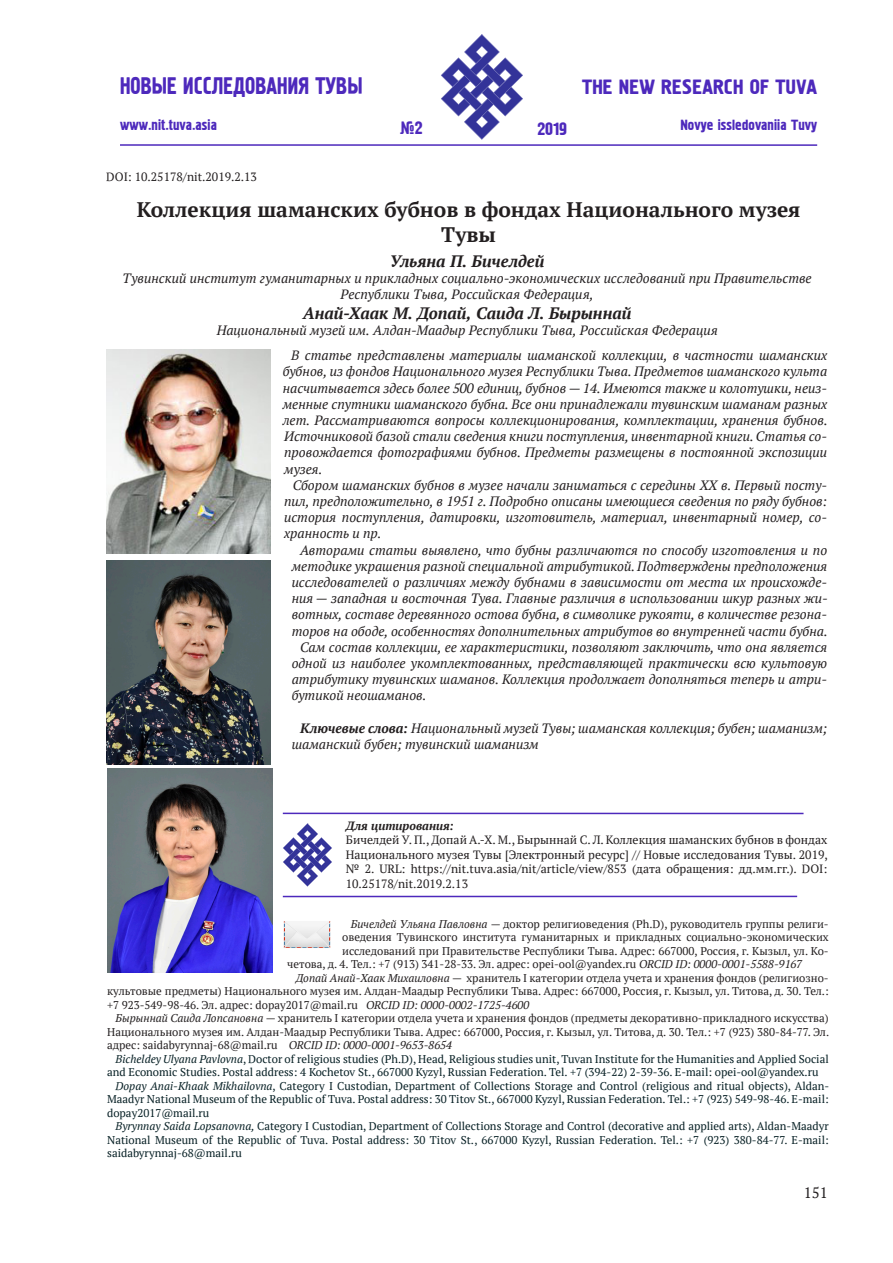
<style>
.page{position:relative;width:893px;height:1263px;background:#fff}
.page>*{position:absolute;margin:0;border:0;box-sizing:border-box;transform-origin:0 0}
.t1{font:24.3px "Pollock 1 CTT";color:#4d29bc;scale:.86 1}
.Заголовок{font:700 21px/25.2px "PT Serif";color:#231f20;text-align:center}
.t2{font:21px "Pollock 1 CTT";color:#4d29bc}
.t3{font:18px "Pollock 1 CTT";color:#4d29bc}
.Автор{font:italic 700 16.5px "PT Serif";color:#231f20}
.t4{font:15px "Pollock 1 CTT";color:#4d29bc}
.t5{font:15px "PT Serif";color:#231f20}
.Автор-2{font:italic 13.5px/16.2px "PT Serif";color:#231f20;text-align:justify}
.Сноска{font:12px/14.4px "PT Serif";color:#231f20;text-align:justify}
.Сноска-2{font:italic 700 12px "PT Serif";color:#231f20}
.t6{font:11.25px/13.5px "PT Serif";color:#231f20;text-align:justify}
.t7{font:11.25px/13.5px "PT Serif";color:#061f24;text-align:justify}
.s1{font-weight:700}
.s2{font-style:italic}
</style>
<div class="page">
<hr style="left:120px;top:144px;width:697px;height:2px;background:#4d29bc">
<svg style="left:441px;top:34px;width:82px;height:106px"></svg>
<svg style="left:120px;top:144px;width:245px;height:2px"></svg>
<hr style="left:283px;top:896px;width:514px;height:1px;background:#4d29bc">
<hr style="left:283px;top:813px;width:520px;height:1px;background:#4d29bc">
<img style="left:283px;top:921px;width:48px;height:27px">
<img style="left:106px;top:350px;width:165px;height:204px">
<img style="left:106px;top:560px;width:165px;height:204px">
<img style="left:107px;top:768px;width:166px;height:205px">
<svg style="left:283px;top:823px;width:49px;height:63px"></svg>
<h1 class="t1" style="left:120px;top:72px;width:284px">НОВЫЕ ИССЛЕДОВАНИЯ ТУВЫ</h1>
<p class="t4" style="left:120px;top:117px;width:98px">www.nit.tuva.asia</p>
<h3 class="t3" style="left:400px;top:117px;width:24px">№2</h3>
<p class="Сноска" style="left:106px;top:170px;width:152px">DOI: 10.25178/nit.2019.2.13</p>
<h3 class="t3" style="left:537px;top:119px;width:31px">2019</h3>
<h2 class="t2" style="left:582px;top:75px;width:236px">THE NEW RESEARCH OF TUVA</h2>
<p class="t4" style="left:680px;top:116px;width:138px">Novye issledovaniia Tuvy</p>
<p class="Заголовок" style="left:137px;top:196px;width:665px">Коллекция шаманских бубнов в фондах Национального музея<br>Тувы</p>
<p class="Автор" style="left:390px;top:250px;width:156px">Ульяна П. Бичелдей</p>
<p class="Автор-2" style="left:123px;top:270px;width:691px;text-align:center">Тувинский институт гуманитарных и прикладных социально-экономических исследований при Правительстве<br>Республики Тыва, Российская Федерация,</p>
<p class="Автор" style="left:303px;top:302px;width:330px">Анай-Хаак М. Допай, Саида Л. Бырыннай</p>
<p class="Автор-2" style="left:217px;top:322px;width:503px">Национальный музей им. Алдан-Маадыр Республики Тыва, Российская Федерация</p>
<p class="Автор-2" style="left:283px;top:347px;width:547px;text-indent:9px">В статье представлены материалы шаманской коллекции, в частности шаманских бубнов, из фондов Национального музея Республики Тыва. Предметов шаманского культа насчитывается здесь более 500 единиц, бубнов — 14. Имеются также и колотушки, неиз&shy;менные спутники шаманского бубна. Все они принадлежали тувинским шаманам разных лет. Рассматриваются вопросы коллекционирования, комплектации, хранения бубнов.<br>Источниковой базой стали сведения книги поступления, инвентарной книги. Статья со&shy;провождается фотографиями бубнов. Предметы размещены в постоянной экспозиции музея.</p>
<p class="Автор-2" style="left:284px;top:477px;width:545px;text-indent:9px">Сбором шаманских бубнов в музее начали заниматься с середины ХХ в. Первый посту&shy;пил, предположительно, в 1951 г. Подробно описаны имеющиеся сведения по ряду бубнов: история поступления, датировки, изготовитель, материал, инвентарный номер, со&shy;хранность и пр.</p>
<p class="Автор-2" style="left:292px;top:542px;width:538px;text-align:center">Авторами статьи выявлено, что бубны различаются по способу изготовления и по методике украшения разной специальной атрибутикой. Подтверждены предположения исследователей о различиях между бубнами в зависимости от места их происхожде&shy;ния — западная и восточная Тува. Главные различия в использовании шкур разных жи&shy;вотных, составе деревянного остова бубна, в символике рукояти, в количестве резона&shy;торов на ободе, особенностях дополнительных атрибутов во внутренней части бубна.</p>
<p class="Автор-2" style="left:292px;top:639px;width:537px;text-indent:9px">Сам состав коллекции, ее характеристики, позволяют заключить, что она является одной из наиболее укомплектованных, представляющей практически всю культовую атрибутику тувинских шаманов. Коллекция продолжает дополняться теперь и атри&shy;бутикой неошаманов.</p>
<p class="Автор-2" style="left:292px;top:720px;width:537px;text-indent:9px"><span class="s1">Ключевые слова:</span> Национальный музей Тувы; шаманская коллекция; бубен; шаманизм; шаманский бубен; тувинский шаманизм</p>
<p class="Сноска-2" style="left:346px;top:818px;width:110px">Для цитирования:</p>
<p class="Сноска" style="left:346px;top:833px;width:483px">Бичелдей У. П., Допай А.-Х. М., Бырыннай С. Л. Коллекция шаманских бубнов в фондах Национального музея Тувы [Электронный ресурс] // Новые исследования Тувы. 2019, № 2. URL: https://nit.tuva.asia/nit/article/view/853 (дата обращения: дд.мм.гг.). DOI:<br>10.25178/nit.2019.2.13</p>
<p class="t6" style="left:351px;top:917px;width:479px"><span class="s2">Бичелдей Ульяна Павловна</span> — доктор религиоведения (Ph.D), руководитель группы религи-</p>
<p class="t6" style="left:342px;top:930px;width:488px">оведения Тувинского института гуманитарных и прикладных социально-экономических</p>
<p class="t6" style="left:342px;top:944px;width:488px">исследований при Правительстве Республики Тыва. Адрес: 667000, Россия, г. Кызыл, ул. Ко-</p>
<p class="t6" style="left:287px;top:957px;width:517px">четова, д. 4. Тел.: +7 (913) 341-28-33. Эл. адрес: opei-ool@yandex.ru <span class="s2">ORCID ID: 0000-0001-5588-9167</span></p>
<p class="t6" style="left:107px;top:971px;width:723px;text-indent:189px"><span class="s2">Допай Анай-Хаак Михаиловна</span> — хранитель I категории отдела учета и хранения фондов (религиозно&shy;культовые предметы) Национального музея им. Алдан-Маадыр Республики Тыва. Адрес: 667000, Россия, г. Кызыл, ул. Титова, д. 30. Тел.: +7 923-549-98-46. Эл. адрес: dopay2017@mail.ru <span class="s2">ORCID ID: 0000-0002-1725-4600</span></p>
<p class="t6" style="left:107px;top:1011px;width:723px;text-indent:9px"><span class="s2">Бырыннай Саида Лопсановна</span> — хранитель I категории отдела учета и хранения фондов (предметы декоративно-прикладного искусства)<br>Национального музея им. Алдан-Маадыр Республики Тыва. Адрес: 667000, Россия, г. Кызыл, ул. Титова, д. 30. Тел.: +7 (923) 380-84-77. Эл. адрес: saidabyrynnaj-68@mail.ru <span class="s2">ORCID ID: 0000-0001-9653-8654</span></p>
<p class="t7" style="left:107px;top:1052px;width:723px;text-indent:9px"><span class="s2">Bicheldey Ulyana Pavlovna</span>, Doctor of religious studies (Ph.D), Head, Religious studies unit, Tuvan Institute for the Humanities and Applied Social and Economic Studies. Postal address: 4 Kochetov St., 667000 Kyzyl, Russian Federation. Tel. +7 (394-22) 2-39-36. E-mail: opei-ool@yandex.ru</p>
<p class="t7" style="left:107px;top:1079px;width:723px;text-indent:9px"><span class="s2">Dopay Anai-Khaak Mikhailovna</span>, Category I Custodian, Department of Collections Storage and Control (religious and ritual objects), Aldan-Maadyr National Museum of the Republic of Tuva. Postal address: 30 Titov St., 667000 Kyzyl, Russian Federation. Tel.: +7 (923) 549-98-46. E-mail: dopay2017@mail.ru</p>
<p class="t7" style="left:107px;top:1119px;width:723px;text-indent:9px"><span class="s2">Byrynnay Saidа Lopsanovna,</span> Category I Custodian, Department of Collections Storage and Control (decorative and applied arts), Aldan-Maadyr National Museum of the Republic of Tuva. Postal address: 30 Titov St., 667000 Kyzyl, Russian Federation. Tel.: +7 (923) 380-84-77. E-mail: saidabyrynnaj-68@mail.ru</p>
<p class="t5" style="left:804px;top:1183px;width:25px">151</p>
</div>
